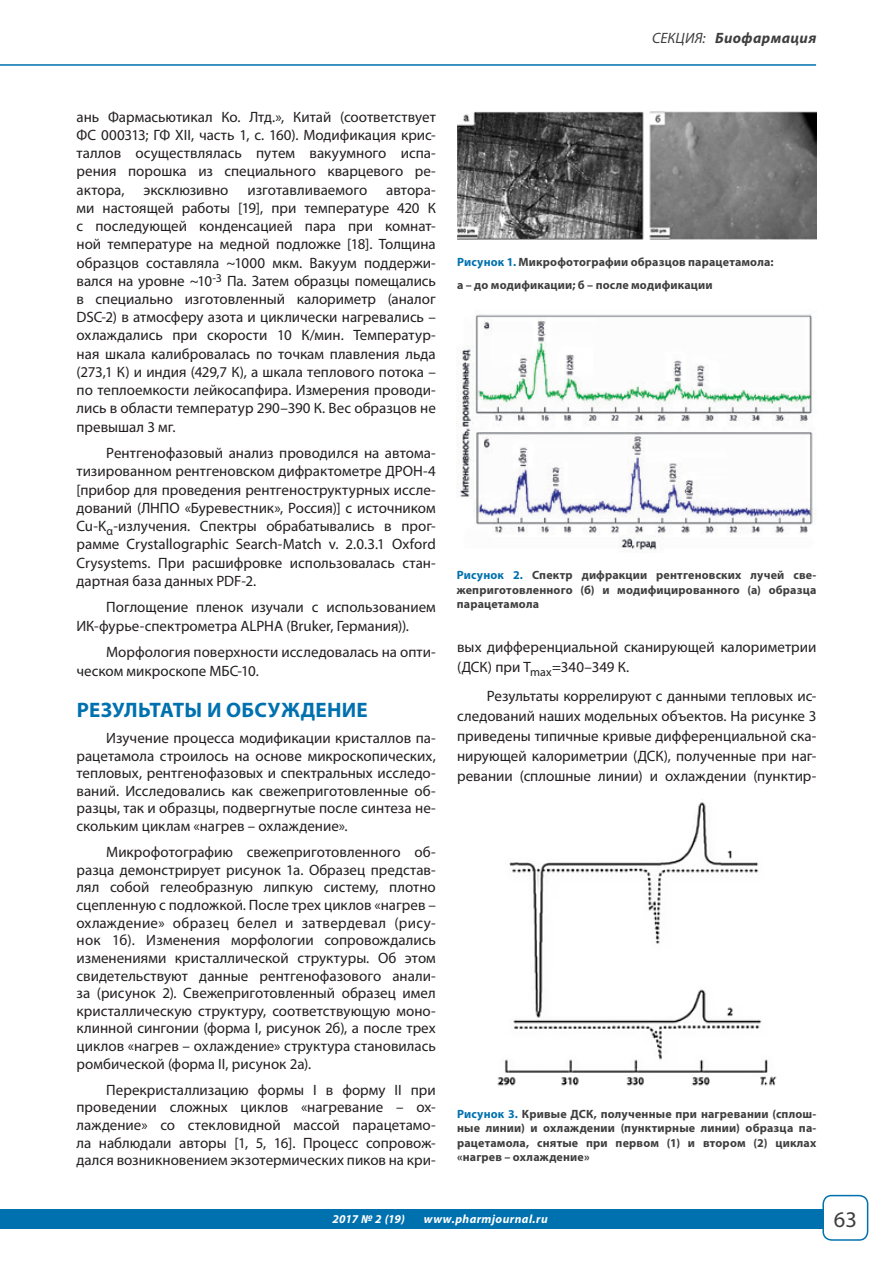
<style>
.page{position:relative;width:893px;height:1263px;background:#fff}
.page>*{position:absolute;margin:0;border:0;box-sizing:border-box;transform-origin:0 0}
.Заголовок_3_copy{font:22.5px "Myriad Pro";color:#3e3e3f}
.Основной{font:700 21px "Myriad Pro";letter-spacing:.01em;color:#0071af}
.Основной-2{font:15px/18.1px "Myriad Pro";color:#231f20;text-align:justify}
.t1{font:italic 700 15px "Myriad Pro";letter-spacing:.025em;color:#3e3e3f}
.Основной-3{font:700 12px/14.4px "Myriad Pro";letter-spacing:.015em;color:#3e3e3f;text-align:justify}
.t2{font:italic 700 12px "Myriad Pro";letter-spacing:.035em;color:#fff}
.s1{font-weight:400}
.s2{color:#0071af}
</style>
<div class="page">
<div style="left:0;top:1209px;width:823px;height:20px;background:#0071af"></div>
<div style="left:822px;top:1195px;width:46px;height:46px;border:2px solid #0071af;border-radius:9px"></div>
<hr style="left:0;top:64px;width:816px;height:2px;background:#0071af">
<img style="left:460px;top:314px;width:356px;height:236px">
<img style="left:457px;top:111px;width:359px;height:129px">
<img style="left:497px;top:802px;width:280px;height:284px">
<p class="t1" style="left:652px;top:28px;width:166px"><span class="s1">СЕКЦИЯ:</span> Биофармация</p>
<p class="Основной-2" style="left:77px;top:107px;width:361px">ань Фармасьютикал Ко. Лтд.», Китай (соответствует ФС 000313; ГФ XII, часть 1, с. 160). Модификация крис&shy;таллов осуществлялась путем вакуумного испа&shy;рения порошка из специального кварцевого ре&shy;актора,</p>
<p class="Основной-2" style="left:77px;top:180px;width:361px;text-indent:310px">автора&shy;ми настоящей работы [19], при температуре 420 К с последующей конденсацией пара при комнат&shy;ной температуре на медной подложке [18]. Толщина образцов составляла ~1000 мкм. Вакуум поддержи&shy;вался на уровне ~10<sup>-3</sup> Пa. Затем образцы помещались в специально изготовленный калориметр (аналог DSC-2) в атмосферу азота и циклически нагревались – охлаждались при скорости 10 К/мин. Температур&shy;ная шкала калибровалась по точкам плавления льда (273,1 К) и индия (429,7 К), а шкала теплового потока – по теплоемкости лейкосапфира. Измерения проводи&shy;лись в области температур 290–390 К. Вес образцов не превышал 3 мг.</p>
<p class="Основной-2" style="left:77px;top:444px;width:361px;text-indent:30px">Рентгенофазовый анализ проводился на автома&shy;тизированном рентгеновском дифрактометре ДРОН-4 [прибор для проведения рентгеноструктурных иссле&shy;дований (ЛНПО «Буревестник», Россия)] с источником Cu-K<sub>α</sub>-излучения. Спектры обрабатывались в прог&shy;рамме Crystallographic Search-Match v. 2.0.3.1 Oxford Crysystems. При расшифровке использовалась стан&shy;дартная база данных PDF-2.</p>
<p class="Основной-2" style="left:77px;top:598px;width:361px;text-indent:30px">Поглощение пленок изучали с использованием<br>ИК-фурье-спектрометра ALPHA (Bruker, Германия)).</p>
<p class="Основной-2" style="left:77px;top:643px;width:361px;text-indent:30px">Морфология поверхности исследовалась на опти&shy;ческом микроскопе МБС-10.</p>
<p class="Основной" style="left:77px;top:696px;width:292px">РЕЗУЛЬТАТЫ И ОБСУЖДЕНИЕ</p>
<p class="Основной-2" style="left:77px;top:729px;width:361px;line-height:17.5px;text-indent:30px">Изучение процесса модификации кристаллов па&shy;рацетамола строилось на основе микроскопических, тепловых, рентгенофазовых и спектральных исследо&shy;ваний. Исследовались как свежеприготовленные об&shy;разцы, так и образцы, подвергнутые после синтеза не&shy;скольким циклам «нагрев – охлаждение».</p>
<p class="Основной-2" style="left:77px;top:843px;width:361px;line-height:17.5px;text-indent:30px">Микрофотографию свежеприготовленного об&shy;разца демонстрирует рисунок 1а. Образец представ&shy;лял собой гелеобразную липкую систему, плотно сцепленную с подложкой. После трех циклов «нагрев – охлаждение» образец белел и затвердевал (рису&shy;нок 1б). Изменения морфологии сопровождались изменениями кристаллической структуры. Об этом свидетельствуют данные рентгенофазового анали&shy;за (рисунок 2). Свежеприготовленный образец имел кристаллическую структуру, соответствующую моно&shy;клинной сингонии (форма I, рисунок 2б), а после трех циклов «нагрев – охлаждение» структура становилась ромбической (форма II, рисунок 2a).</p>
<p class="Основной-2" style="left:77px;top:1081px;width:361px;line-height:17.5px;text-indent:30px">Перекристаллизацию формы I в форму II при проведении сложных циклов «нагревание – ох&shy;лаждение» со стекловидной массой парацетамо&shy;ла наблюдали авторы [1, 5, 16]. Процесс сопровож&shy;дался возникновением экзотермических пиков на кри-</p>
<p class="Основной-2" style="left:144px;top:180px;width:86px">эксклюзивно</p>
<p class="Основной-2" style="left:247px;top:180px;width:121px">изготавливаемого</p>
<p class="Основной-3" style="left:457px;top:254px;width:318px"><span class="s2">Рисунок 1.</span> Микрофотографии образцов парацетамола:</p>
<p class="Основной-3" style="left:457px;top:277px;width:257px">а – до модификации; б – после модификации</p>
<p class="Основной-3" style="left:457px;top:568px;width:361px"><span class="s2">Рисунок 2.</span> Спектр дифракции рентгеновских лучей све&shy;жеприготовленного (б) и модифицированного (a) образца парацетамола</p>
<p class="Основной-2" style="left:457px;top:637px;width:361px;line-height:20px">вых дифференциальной сканирующей калориметрии (ДСК) при Т<sub>max</sub>=340–349 К.</p>
<p class="Основной-2" style="left:457px;top:685px;width:361px;line-height:20.1px;text-indent:30px">Результаты коррелируют с данными тепловых ис&shy;следований наших модельных объектов. На рисунке 3 приведены типичные кривые дифференциальной ска&shy;нирующей калориметрии (ДСК), полученные при наг&shy;ревании (сплошные линии) и охлаждении (пунктир-</p>
<p class="Основной-3" style="left:457px;top:1106px;width:361px"><span class="s2">Рисунок 3.</span> Кривые ДСК, полученные при нагревании (сплош&shy;ные линии) и охлаждении (пунктирные линии) образца па&shy;рацетамола, снятые при первом (1) и втором (2) циклах «нагрев – охлаждение»</p>
<p class="t2" style="left:332px;top:1211px;width:74px">2017 № 2 (19)</p>
<p class="t2" style="left:424px;top:1211px;width:125px">www.pharmjournal.ru</p>
<p class="Заголовок_3_copy" style="left:834px;top:1205px;width:24px">63</p>
</div>
